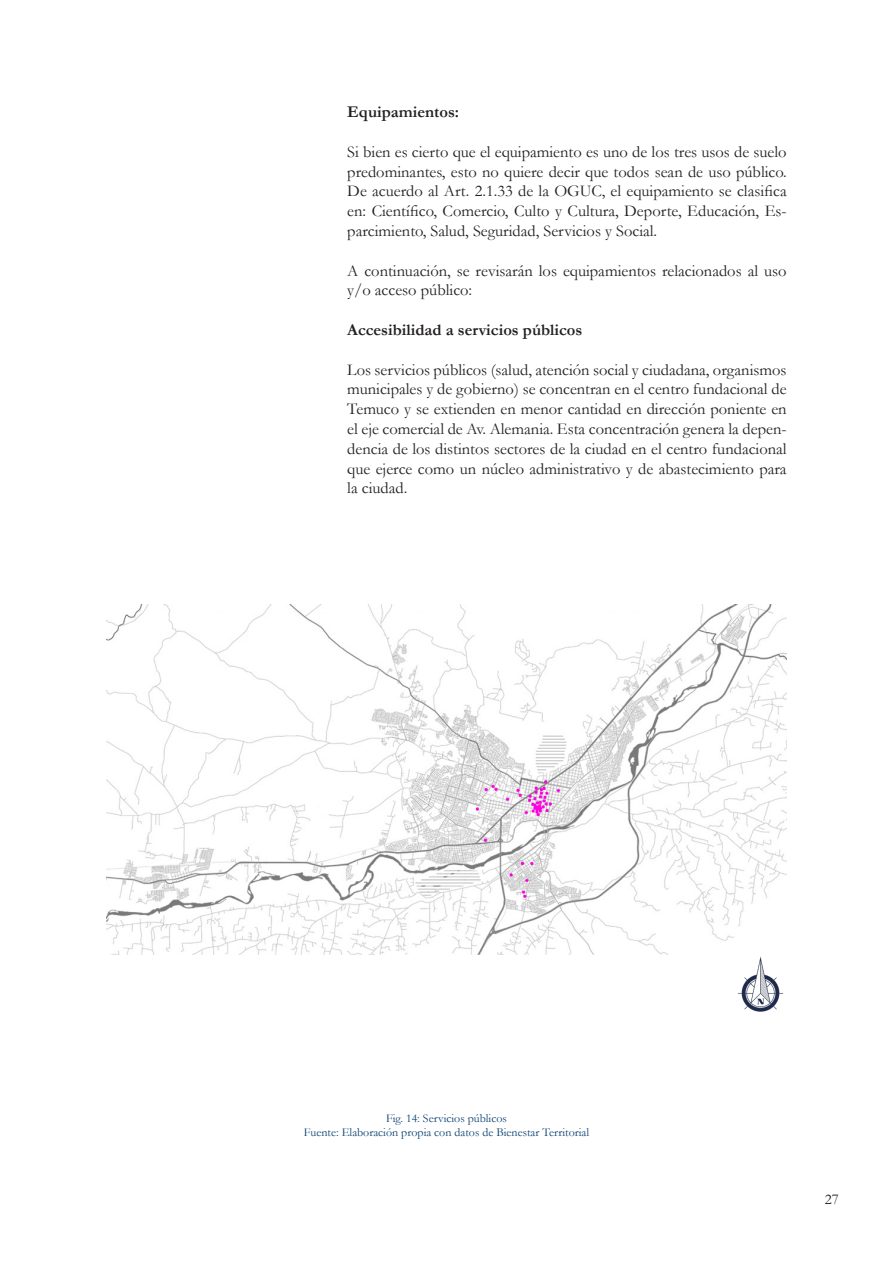
<style>
.page{position:relative;width:893px;height:1263px;background:#fff}
.page>*{position:absolute;margin:0;border:0;box-sizing:border-box;transform-origin:0 0}
.t1{font:16.5px/19.8px "Garamond";color:#231f20;text-align:justify}
.t2{font:700 16.5px "Garamond";color:#231f20}
.t3{font:15px "Garamond";color:#231f20}
.t4{font:12px "Garamond";color:#0e4373}
</style>
<div class="page">
<img style="left:106px;top:605px;width:681px;height:349px">
<img style="left:738px;top:957px;width:46px;height:55px">
<p class="t2" style="left:347px;top:101px;width:113px">Equipamientos:</p>
<p class="t1" style="left:347px;top:141px;width:441px">Si bien es cierto que el equipamiento es uno de los tres usos de suelo predominantes, esto no quiere decir que todos sean de uso público.<br>De acuerdo al Art. 2.1.33 de la OGUC, el equipamiento se clasifica en: Científico, Comercio, Culto y Cultura, Deporte, Educación, Es&shy;parcimiento, Salud, Seguridad, Servicios y Social.</p>
<p class="t1" style="left:347px;top:260px;width:441px">A continuación, se revisarán los equipamientos relacionados al uso y/o acceso público:</p>
<p class="t2" style="left:347px;top:318px;width:237px">Accesibilidad a servicios públicos</p>
<p class="t1" style="left:347px;top:359px;width:441px">Los servicios públicos (salud, atención social y ciudadana, organismos municipales y de gobierno) se concentran en el centro fundacional de Temuco y se extienden en menor cantidad en dirección poniente en el eje comercial de Av. Alemania. Esta concentración genera la depen&shy;dencia de los distintos sectores de la ciudad en el centro fundacional que ejerce como un núcleo administrativo y de abastecimiento para la ciudad.</p>
<p class="t4" style="left:386px;top:1110px;width:122px">Fig. 14: Servicios públicos</p>
<p class="t4" style="left:304px;top:1124px;width:287px">Fuente: Elaboración propia con datos de Bienestar Territorial</p>
<p class="t3" style="left:825px;top:1189px;width:16px">27</p>
</div>
